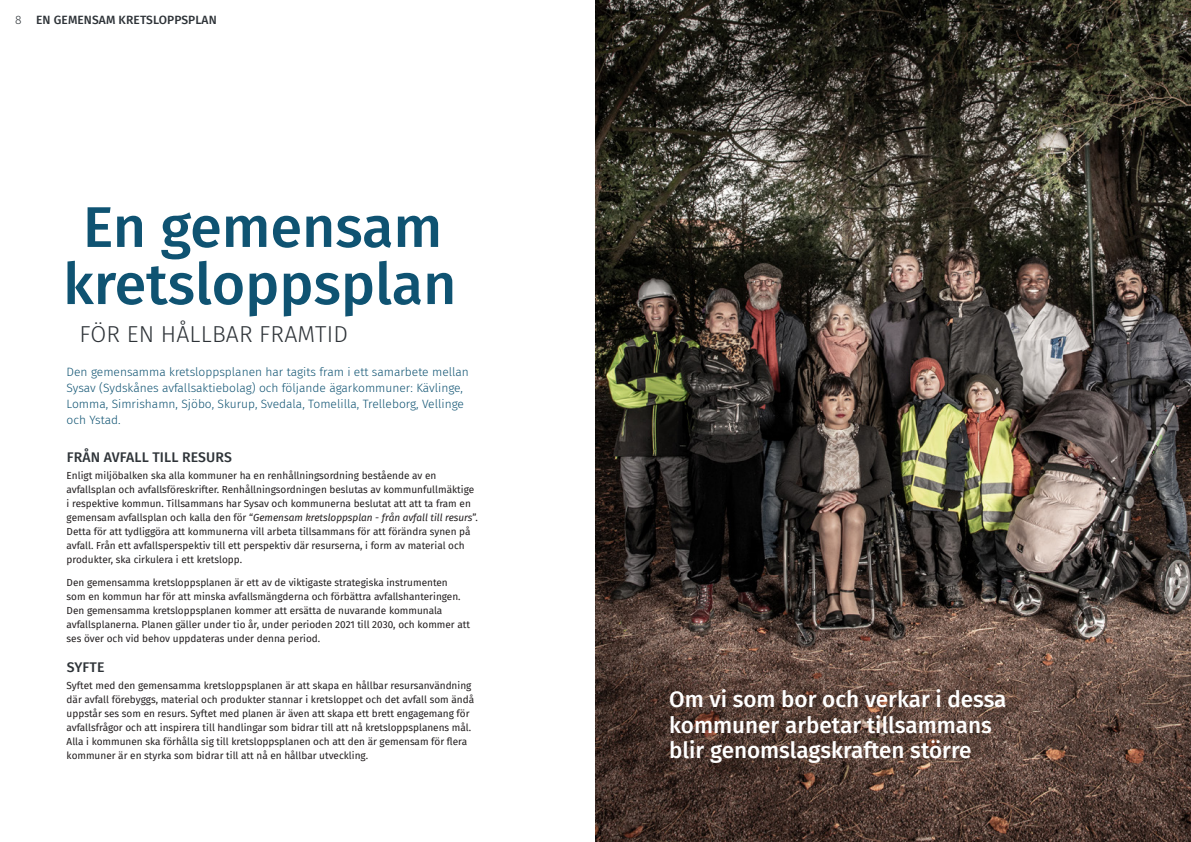
<style>
.page{position:relative;width:1191px;height:842px;background:#fff}
.page>*{position:absolute;margin:0;border:0;box-sizing:border-box;transform-origin:0 0}
.Bröd{font:500 57.4px "Fira Sans";color:#0f5372}
.Bröd-2{font:300 23px "Fira Sans";letter-spacing:.01em;color:#2e3338}
.Mellanrubrik{font:500 22.5px/25.7px "Fira Sans";color:#fff}
.Mellanrubrik-2{font:500 14px "Fira Sans";letter-spacing:.01em;color:#2e3338}
.Ingress{font:300 12px/16px "Fira Sans";color:#0f5372}
.t1{font:500 12px "Fira Sans";letter-spacing:.01em;color:#2e3338}
.t2{font:300 12px "Fira Sans";color:#2e3338}
.Bröd-3{font:10px/14px "Fira Sans";color:#231f20}
.s1{font-style:italic}
</style>
<div class="page">
<img style="left:595px;top:0;width:596px;height:842px">
<p class="t2" style="left:15px;top:12px;width:8px">8</p>
<p class="t1" style="left:36px;top:10px;width:182px">EN GEMENSAM KRETSLOPPSPLAN</p>
<p class="Bröd" style="left:83px;top:181px;width:361px">En gemensam</p>
<p class="Bröd" style="left:63px;top:238px;width:395px">kretsloppsplan</p>
<p class="Bröd-2" style="left:79px;top:318px;width:270px">FÖR EN HÅLLBAR FRAMTID</p>
<p class="Ingress" style="left:67px;top:363px;width:404px">Den gemensamma kretsloppsplanen har tagits fram i ett samarbete mellan Sysav (Sydskånes avfallsaktiebolag) och följande ägarkommuner: Kävlinge, Lomma, Simrishamn, Sjöbo, Skurup, Svedala, Tomelilla, Trelleborg, Vellinge och Ystad.</p>
<p class="Mellanrubrik-2" style="left:67px;top:446px;width:167px">FRÅN AVFALL TILL RESURS</p>
<p class="Bröd-3" style="left:67px;top:468px;width:413px">Enligt miljöbalken ska alla kommuner ha en renhållningsordning bestående av en avfallsplan och avfallsföreskrifter. Renhållningsordningen beslutas av kommunfullmäktige i respektive kommun. Tillsammans har Sysav och kommunerna beslutat att att ta fram en gemensam avfallsplan och kalla den för “<span class="s1">Gemensam kretsloppsplan - från avfall till resurs</span>”.<br>Detta för att tydliggöra att kommunerna vill arbeta tillsammans för att förändra synen på avfall. Från ett avfallsperspektiv till ett perspektiv där resurserna, i form av material och produkter, ska cirkulera i ett kretslopp.</p>
<p class="Bröd-3" style="left:67px;top:575px;width:405px">Den gemensamma kretsloppsplanen är ett av de viktigaste strategiska instrumenten<br>som en kommun har för att minska avfallsmängderna och förbättra avfallshanteringen.<br>Den gemensamma kretsloppsplanen kommer att ersätta de nuvarande kommunala avfallsplanerna. Planen gäller under tio år, under perioden 2021 till 2030, och kommer att ses över och vid behov uppdateras under denna period.</p>
<p class="Mellanrubrik-2" style="left:67px;top:656px;width:39px">SYFTE</p>
<p class="Bröd-3" style="left:67px;top:678px;width:409px">Syftet med den gemensamma kretsloppsplanen är att skapa en hållbar resursanvändning där avfall förebyggs, material och produkter stannar i kretsloppet och det avfall som ändå uppstår ses som en resurs. Syftet med planen är även att skapa ett brett engagemang för avfallsfrågor och att inspirera till handlingar som bidrar till att nå kretsloppsplanens mål.<br>Alla i kommunen ska förhålla sig till kretsloppsplanen och att den är gemensam för flera kommuner är en styrka som bidrar till att nå en hållbar utveckling.</p>
<p class="Mellanrubrik" style="left:669px;top:685px;width:339px">Om vi som bor och verkar i dessa kommuner arbetar tillsammans blir genomslagskraften större</p>
</div>
